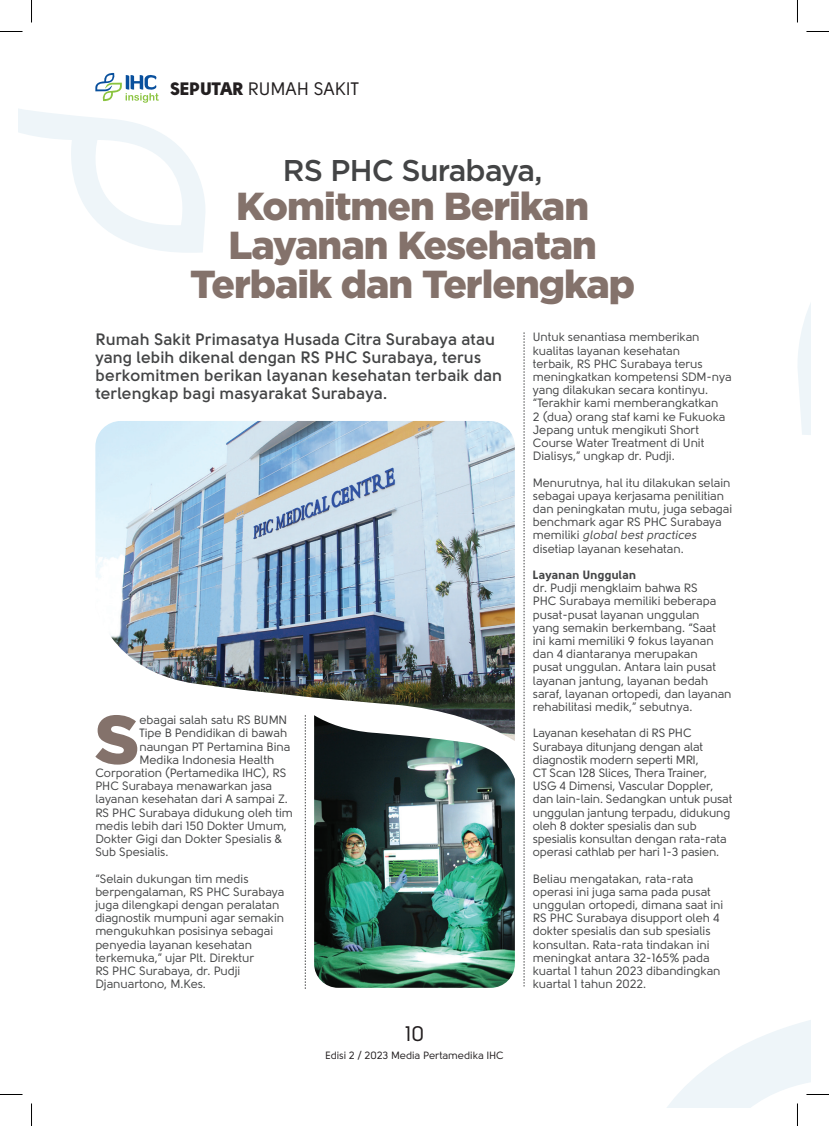
<style>
.page{position:relative;width:829px;height:1126px;background:#fff}
.page>*{position:absolute;margin:0;border:0;box-sizing:border-box;transform-origin:0 0}
.t1{font:900 68.55px "Gotham Pro";color:#84726b}
.t2{font:900 39px/39px "Gotham Pro";letter-spacing:-.025em;color:#84726b;text-align:center}
.t3{font:500 30px "Gotham Pro";letter-spacing:-.025em;color:#434445}
.t4{font:21px "Solomon";color:#231f20}
.t5{font:18px "Solomon";color:#231f20}
.t6{font:700 16.5px/18.1px "Solomon Sans Semi";color:#434445}
.t7{font:12px/13.2px "Solomon";color:#434445}
.t8{font:12px "Solomon Sans Normal Italic";color:#434445}
.t9{font:12px "Solomon Sans Bold";color:#434445}
.t10{font:10.5px "Solomon";color:#231f20}
.s1{font-family:"Solomon Sans Black"}
.s2{font-family:"Solomon"}
</style>
<div class="page">
<svg style="left:798px;top:305px;width:12px;height:130px"></svg>
<img style="left:95px;top:421px;width:419px;height:320px">
<img style="left:314px;top:715px;width:200px;height:273px">
<svg style="left:668px;top:1020px;width:142px;height:87px;fill:#eef5f9"></svg>
<svg style="left:305px;top:715px;width:1px;height:274px"></svg>
<svg style="left:523px;top:332px;width:1px;height:654px"></svg>
<svg style="left:19px;top:72px;width:186px;height:181px"></svg>
<hr style="left:796px;top:1103px;width:2px;height:23px;background:#fff">
<svg style="left:0;top:31px;width:22px;height:1px"></svg>
<svg style="left:806px;top:31px;width:22px;height:1px"></svg>
<svg style="left:0;top:1094px;width:22px;height:1px"></svg>
<svg style="left:806px;top:1094px;width:22px;height:1px"></svg>
<svg style="left:31px;top:0;width:1px;height:22px"></svg>
<svg style="left:31px;top:1103px;width:1px;height:23px"></svg>
<svg style="left:797px;top:0;width:1px;height:22px"></svg>
<svg style="left:797px;top:1103px;width:1px;height:23px"></svg>
<h3 class="t5" style="left:170px;top:79px;width:190px"><span class="s1">SEPUTAR</span> RUMAH SAKIT</h3>
<h3 class="t3" style="left:283px;top:153px;width:261px">RS PHC Surabaya,</h3>
<h2 class="t2" style="left:190px;top:186px;width:446px">Komitmen Berikan<br>Layanan Kesehatan<br>Terbaik dan Terlengkap</h2>
<h3 class="t6" style="left:95px;top:330px;width:408px">Rumah Sakit Primasatya Husada Citra Surabaya atau yang lebih dikenal dengan RS PHC Surabaya, terus berkomitmen berikan layanan kesehatan terbaik dan terlengkap bagi masyarakat Surabaya.</h3>
<p class="t7" style="left:532px;top:331px;width:200px">Untuk senantiasa memberikan kualitas layanan kesehatan<br>terbaik, RS PHC Surabaya terus meningkatkan kompetensi SDM-nya yang dilakukan secara kontinyu. “Terakhir kami memberangkatkan<br>2 (dua) orang staf kami ke Fukuoka<br>Jepang untuk mengikuti Short<br>Course Water Treatment di Unit<br>Dialisys,” ungkap dr. Pudji.</p>
<p class="t7" style="left:532px;top:476px;width:201px">Menurutnya, hal itu dilakukan selain sebagai upaya kerjasama penilitian dan peningkatan mutu, juga sebagai benchmark agar RS PHC Surabaya</p>
<p class="t8" style="left:532px;top:528px;width:165px"><span class="s2">memiliki</span> global best practices</p>
<p class="t7" style="left:532px;top:542px;width:152px">disetiap layanan kesehatan.</p>
<p class="t9" style="left:532px;top:568px;width:105px">Layanan Unggulan</p>
<p class="t7" style="left:532px;top:582px;width:200px">dr. Pudji mengklaim bahwa RS<br>PHC Surabaya memiliki beberapa pusat-pusat layanan unggulan<br>yang semakin berkembang. “Saat ini kami memiliki 9 fokus layanan dan 4 diantaranya merupakan<br>pusat unggulan. Antara lain pusat layanan jantung, layanan bedah saraf, layanan ortopedi, dan layanan rehabilitasi medik,” sebutnya.</p>
<p class="t7" style="left:532px;top:727px;width:201px">Layanan kesehatan di RS PHC Surabaya ditunjang dengan alat diagnostik modern seperti MRI,<br>CT Scan 128 Slices, Thera Trainer, USG 4 Dimensi, Vascular Doppler, dan lain-lain. Sedangkan untuk pusat unggulan jantung terpadu, didukung oleh 8 dokter spesialis dan sub spesialis konsultan dengan rata-rata operasi cathlab per hari 1-3 pasien.</p>
<p class="t7" style="left:532px;top:872px;width:192px">Beliau mengatakan, rata-rata operasi ini juga sama pada pusat unggulan ortopedi, dimana saat ini<br>RS PHC Surabaya disupport oleh 4 dokter spesialis dan sub spesialis konsultan. Rata-rata tindakan ini meningkat antara 32-165% pada kuartal 1 tahun 2023 dibandingkan kuartal 1 tahun 2022.</p>
<h3 class="t4" style="left:405px;top:1022px;width:21px">10</h3>
<p class="t10" style="left:325px;top:1050px;width:180px">Edisi 2 / 2023 Media Pertamedika IHC</p>
<h1 class="t1" style="left:95px;top:700px;width:46px">S</h1>
<p class="t7" style="left:139px;top:714px;width:149px">ebagai salah satu RS BUMN</p>
<p class="t7" style="left:139px;top:727px;width:149px">Tipe B Pendidikan di bawah</p>
<p class="t7" style="left:139px;top:740px;width:152px">naungan PT Pertamina Bina</p>
<p class="t7" style="left:139px;top:753px;width:136px">Medika Indonesia Health</p>
<p class="t7" style="left:95px;top:766px;width:193px">Corporation (Pertamedika IHC), RS</p>
<p class="t7" style="left:95px;top:780px;width:178px">PHC Surabaya menawarkan jasa</p>
<p class="t7" style="left:95px;top:793px;width:194px">layanan kesehatan dari A sampai Z.</p>
<p class="t7" style="left:95px;top:806px;width:199px">RS PHC Surabaya didukung oleh tim</p>
<p class="t7" style="left:95px;top:819px;width:193px">medis lebih dari 150 Dokter Umum,</p>
<p class="t7" style="left:95px;top:832px;width:188px">Dokter Gigi dan Dokter Spesialis &amp;</p>
<p class="t7" style="left:95px;top:846px;width:75px">Sub Spesialis.</p>
<p class="t7" style="left:95px;top:872px;width:190px">“Selain dukungan tim medis berpengalaman, RS PHC Surabaya juga dilengkapi dengan peralatan diagnostik mumpuni agar semakin mengukuhkan posisinya sebagai penyedia layanan kesehatan terkemuka,” ujar Plt. Direktur<br>RS PHC Surabaya, dr. Pudji<br>Djanuartono, M.Kes.</p>
</div>
